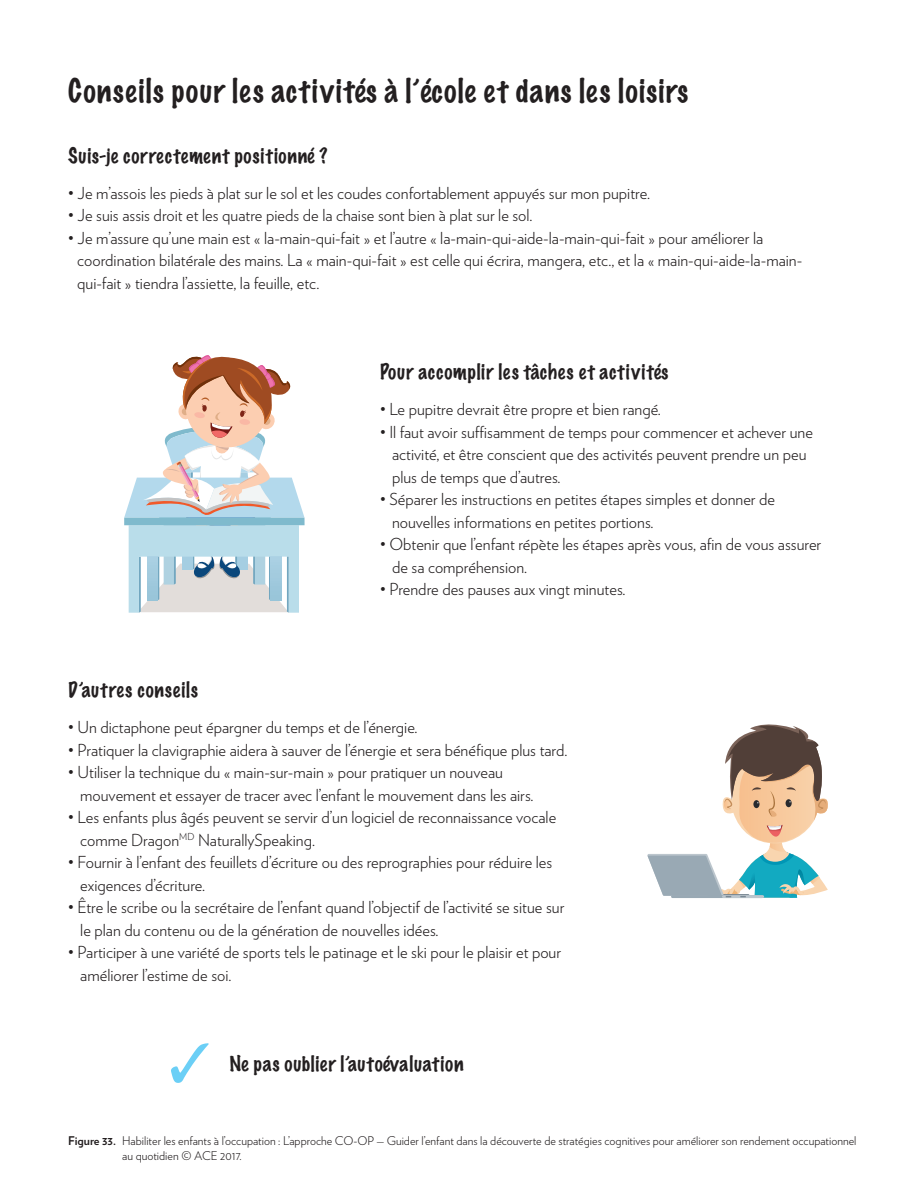
<style>
.page{position:relative;width:918px;height:1188px;background:#fff}
.page>*{position:absolute;margin:0;border:0;box-sizing:border-box;transform-origin:0 0}
.Body_text{font:100 30px "Marker Felt";letter-spacing:.045em;color:#231f20}
.Body_text-2{font:100 19.5px "Marker Felt";letter-spacing:.04em;color:#231f20}
.Body_text-3{font:300 16.5px/22.5px "Verlag";color:#231f20}
.Figure_and_table_tit{font:300 12px/14.4px "Verlag";color:#231f20}
.s1{font-weight:700}
.s2{font-size:10.5px}
</style>
<div class="page">
<svg style="left:124px;top:355px;width:181px;height:257px"></svg>
<svg style="left:647px;top:724px;width:181px;height:174px"></svg>
<p class="Body_text" style="left:68px;top:67px;width:622px">Conseils pour les activités à l’école et dans les loisirs</p>
<p class="Body_text-2" style="left:68px;top:140px;width:261px">Suis-je correctement positionné ?</p>
<p class="Body_text-3" style="left:68px;top:181px;width:583px">• Je m’assois les pieds à plat sur le sol et les coudes confortablement appuyés sur mon pupitre.</p>
<p class="Body_text-3" style="left:68px;top:203px;width:466px">• Je suis assis droit et les quatre pieds de la chaise sont bien à plat sur le sol.</p>
<p class="Body_text-3" style="left:77px;top:226px;width:727px;text-indent:-9px">• Je m’assure qu’une main est « la-main-qui-fait » et l’autre « la-main-qui-aide-la-main-qui-fait » pour améliorer la coordination bilatérale des mains. La « main-qui-fait » est celle qui écrira, mangera, etc., et la « main-qui-aide-la-main&shy;qui-fait » tiendra l’assiette, la feuille, etc.</p>
<p class="Body_text-2" style="left:380px;top:357px;width:290px">Pour accomplir les tâches et activités</p>
<p class="Body_text-3" style="left:380px;top:397px;width:282px">• Le pupitre devrait être propre et bien rangé.</p>
<p class="Body_text-3" style="left:392px;top:420px;width:423px;text-indent:-12px">• Il faut avoir suffisamment de temps pour commencer et achever une activité, et être conscient que des activités peuvent prendre un peu plus de temps que d’autres.</p>
<p class="Body_text-3" style="left:392px;top:487px;width:385px;text-indent:-12px">• Séparer les instructions en petites étapes simples et donner de nouvelles informations en petites portions.</p>
<p class="Body_text-3" style="left:392px;top:532px;width:431px;text-indent:-12px">• Obtenir que l’enfant répète les étapes après vous, afin de vous assurer de sa compréhension.</p>
<p class="Body_text-3" style="left:380px;top:577px;width:247px">• Prendre des pauses aux vingt minutes.</p>
<p class="Body_text-2" style="left:68px;top:674px;width:131px">D’autres conseils</p>
<p class="Body_text-3" style="left:68px;top:715px;width:351px">• Un dictaphone peut épargner du temps et de l’énergie.</p>
<p class="Body_text-3" style="left:68px;top:738px;width:501px">• Pratiquer la clavigraphie aidera à sauver de l’énergie et sera bénéfique plus tard.</p>
<p class="Body_text-3" style="left:80px;top:760px;width:455px;text-indent:-12px">• Utiliser la technique du « main-sur-main » pour pratiquer un nouveau mouvement et essayer de tracer avec l’enfant le mouvement dans les airs.</p>
<p class="Body_text-3" style="left:80px;top:805px;width:478px;text-indent:-12px">• Les enfants plus âgés peuvent se servir d’un logiciel de reconnaissance vocale comme Dragon<sup>MD</sup> NaturallySpeaking.</p>
<p class="Body_text-3" style="left:80px;top:850px;width:474px;text-indent:-12px">• Fournir à l’enfant des feuillets d’écriture ou des reprographies pour réduire les exigences d’écriture.</p>
<p class="Body_text-3" style="left:80px;top:895px;width:486px;text-indent:-12px">• Être le scribe ou la secrétaire de l’enfant quand l’objectif de l’activité se situe sur le plan du contenu ou de la génération de nouvelles idées.</p>
<p class="Body_text-3" style="left:80px;top:940px;width:482px;text-indent:-12px">• Participer à une variété de sports tels le patinage et le ski pour le plaisir et pour améliorer l’estime de soi.</p>
<p class="Body_text-2" style="left:230px;top:1048px;width:236px">Ne pas oublier l’autoévaluation</p>
<p class="Figure_and_table_tit" style="left:122px;top:1133px;width:736px;text-indent:-54px"><span class="s1">Figure 33.</span> Habiliter les enfants à l’occupation : L’approche CO-OP <span class="s2">—</span> Guider l’enfant dans la découverte de stratégies cognitives pour améliorer son rendement occupationnel au quotidien © ACE 2017.</p>
</div>
